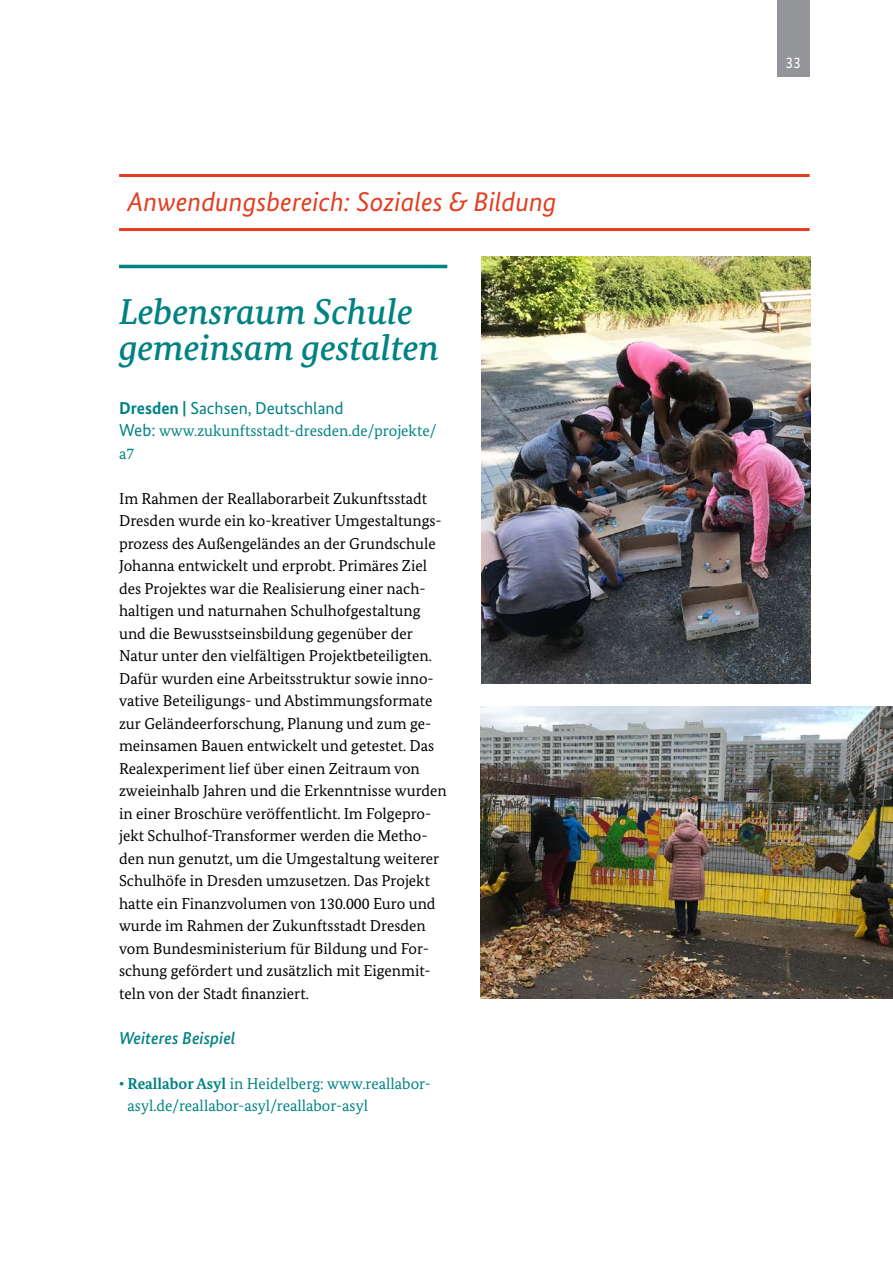
<style>
.page{position:relative;width:893px;height:1263px;background:#fff}
.page>*{position:absolute;margin:0;border:0;box-sizing:border-box;transform-origin:0 0}
.A4_Innenseiten_P-Hinweis_Head_SG_variabe{font:italic 500 36px/36px "Bundes Serif";color:#008283}
.A4_Innenseiten_Anwendungsbereich{font:italic 27px "Bundes Sans";color:#e23e21}
.A4_Innenseiten_H2-Subhead_11_5_15{font:17.25px "Bundes Sans";color:#008283}
.A4_Innenseiten_P-Copy_10_5_15{font:italic 500 17.25px "Bundes Sans";color:#008283}
.A4_Innenseiten_P-Copy_10_5_15-2{font:15.75px/22.5px "Bundes Serif";color:#000}
.A4_Innenseiten_H2-Subhead_11_5_15-2{font:15.75px/22.5px "Bundes Serif";color:#008283}
.t1{font:15.75px "Bundes Sans";color:#fff}
.s1{font-weight:700}
.s2{font-family:"Bundes Sans";font-size:17.25px}
</style>
<div class="page">
<div style="left:777px;top:0;width:33px;height:77px;background:#939598"></div>
<hr style="left:119px;top:174px;width:691px;height:3px;background:#e23e21">
<hr style="left:119px;top:228px;width:691px;height:3px;background:#e23e21">
<hr style="left:119px;top:265px;width:328px;height:3px;background:#008283">
<img style="left:481px;top:256px;width:329px;height:428px">
<img style="left:481px;top:706px;width:412px;height:293px">
<p class="A4_Innenseiten_Anwendungsbereich" style="left:128px;top:186px;width:431px">Anwendungsbereich: Soziales &amp; Bildung</p>
<p class="A4_Innenseiten_P-Hinweis_Head_SG_variabe" style="left:119px;top:293px;width:322px">Lebensraum Schule gemeinsam gestalten</p>
<h2 class="A4_Innenseiten_H2-Subhead_11_5_15" style="left:119px;top:398px;width:226px"><span class="s1">Dresden |</span> Sachsen, Deutschland</h2>
<h2 class="A4_Innenseiten_H2-Subhead_11_5_15-2" style="left:119px;top:419px;width:319px"><span class="s2">Web:</span> www.zukunftsstadt-dresden.de/projekte/ a7</h2>
<p class="A4_Innenseiten_P-Copy_10_5_15-2" style="left:119px;top:487px;width:329px">Im Rahmen der Reallaborarbeit Zukunftsstadt Dresden wurde ein ko-kreativer Umgestaltungs&shy;prozess des Außengeländes an der Grundschule Johanna entwickelt und erprobt. Primäres Ziel des Projektes war die Realisierung einer nach&shy;haltigen und naturnahen Schulhofgestaltung und die Bewusstseinsbildung gegenüber der Natur unter den vielfältigen Projektbeteiligten.<br>Dafür wurden eine Arbeitsstruktur sowie inno&shy;vative Beteiligungs- und Abstimmungsformate zur Geländeerforschung, Planung und zum ge&shy;meinsamen Bauen entwickelt und getestet. Das Realexperiment lief über einen Zeitraum von zweieinhalb Jahren und die Erkenntnisse wurden in einer Broschüre veröffentlicht. Im Folgepro&shy;jekt Schulhof-Transformer werden die Metho&shy;den nun genutzt, um die Umgestaltung weiterer Schulhöfe in Dresden umzusetzen. Das Projekt hatte ein Finanzvolumen von 130.000 Euro und wurde im Rahmen der Zukunftsstadt Dresden vom Bundesministerium für Bildung und For&shy;schung gefördert und zusätzlich mit Eigenmit&shy;teln von der Stadt finanziert.</p>
<p class="A4_Innenseiten_P-Copy_10_5_15" style="left:119px;top:1028px;width:118px">Weiteres Beispiel</p>
<p class="A4_Innenseiten_H2-Subhead_11_5_15-2" style="left:128px;top:1072px;width:305px;text-indent:-9px"><span class="s1">• Reallabor Asyl</span> in Heidelberg: www.reallabor&shy;asyl.de/reallabor-asyl/reallabor-asyl</p>
<p class="t1" style="left:785px;top:54px;width:17px">33</p>
</div>
